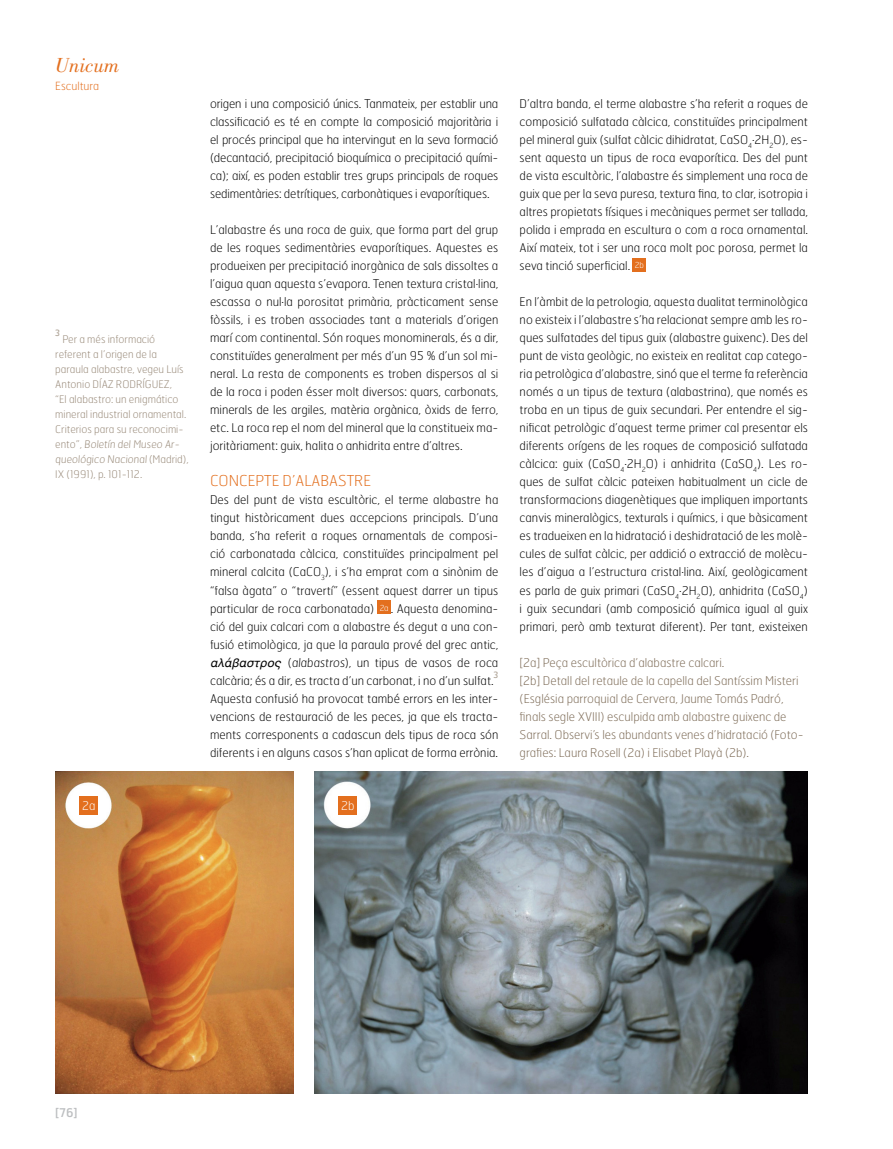
<style>
.page{position:relative;width:893px;height:1149px;background:#fff}
.page>*{position:absolute;margin:0;border:0;box-sizing:border-box;transform-origin:0 0}
.t1{font:italic 21px "Bodoni Std";color:#e36f1e}
.t2{font:100 15px "Hermes";color:#e36f1e}
.t3{font:100 12px/18px "Hermes";color:#000;text-align:justify}
.t4{font:100 12px/18px "Hermes";color:#7c6a55}
.t5{font:12px "Hermes";color:#bcbec0}
.t6{font:100 12px "Hermes";color:#fff}
.t7{font:100 11.25px "Hermes";color:#e36f1e}
.t8{font:100 10.5px/15px "Hermes";color:#978877}
.t9{font:8.7px "Hermes";color:#b1a699}
.s1{font-family:"Helvetica";font-weight:400;font-style:italic}
</style>
<div class="page">
<div style="left:378px;top:600px;width:13px;height:14px;background:#e36f1e"></div>
<div style="left:633px;top:258px;width:13px;height:14px;background:#e36f1e"></div>
<img style="left:55px;top:771px;width:238px;height:322px">
<img style="left:314px;top:771px;width:494px;height:322px">
<div style="left:80px;top:796px;width:18px;height:18px;background:#e36f1e"></div>
<div style="left:339px;top:796px;width:18px;height:18px;background:#e36f1e"></div>
<h1 class="t1" style="left:55px;top:53px;width:66px">Unicum</h1>
<p class="t7" style="left:55px;top:79px;width:45px">Escultura</p>
<p class="t9" style="left:55px;top:327px;width:6px">3</p>
<p class="t8" style="left:55px;top:331px;width:135px;text-indent:7px">Per a més informació referent a l’origen de la paraula alabastre, vegeu Luís<br>Antonio DÍAZ RODRÍGUEZ,<br>“El alabastro: un enigmático mineral industrial ornamental.<br>Criterios para su reconocimi&shy;ento”, Boletín del Museo Ar&shy;queológico Nacional (Madrid),<br>IX (1991), p. 101-112.</p>
<p class="t3" style="left:210px;top:94px;width:290px">origen i una composició únics. Tanmateix, per establir una classificació es té en compte la composició majoritària i el procés principal que ha intervingut en la seva formació (decantació, precipitació bioquímica o precipitació quími&shy;ca); així, es poden establir tres grups principals de roques sedimentàries: detrítiques, carbonàtiques i evaporítiques.</p>
<p class="t3" style="left:210px;top:220px;width:290px">L’alabastre és una roca de guix, que forma part del grup de les roques sedimentàries evaporítiques. Aquestes es produeixen per precipitació inorgànica de sals dissoltes a l’aigua quan aquesta s’evapora. Tenen textura cristal·lina, escassa o nul·la porositat primària, pràcticament sense fòssils, i es troben associades tant a materials d’origen marí com continental. Són roques monominerals, és a dir, constituïdes generalment per més d’un 95 % d’un sol mi&shy;neral. La resta de components es troben dispersos al si de la roca i poden ésser molt diversos: quars, carbonats, minerals de les argiles, matèria orgànica, òxids de ferro, etc. La roca rep el nom del mineral que la constitueix ma&shy;joritàriament: guix, halita o anhidrita entre d’altres.</p>
<p class="t2" style="left:210px;top:471px;width:162px">CONCEPTE D’ALABASTRE</p>
<p class="t3" style="left:210px;top:490px;width:290px">Des del punt de vista escultòric, el terme alabastre ha tingut històricament dues accepcions principals. D’una banda, s’ha referit a roques ornamentals de composi&shy;ció carbonatada càlcica, constituïdes principalment pel mineral calcita (CaCO<sub>3</sub>), i s’ha emprat com a sinònim de “falsa àgata” o “travertí” (essent aquest darrer un tipus particular de roca carbonatada) <sup>2a</sup> . Aquesta denomina&shy;ció del guix calcari com a alabastre és degut a una con&shy;fusió etimològica, ja que la paraula prové del grec antic, <span class="s1">αλάβαστρος</span> (alabastros), un tipus de vasos de roca calcària; és a dir, es tracta d’un carbonat, i no d’un sulfat.</p>
<p class="t9" style="left:493px;top:669px;width:6px">3</p>
<p class="t3" style="left:210px;top:688px;width:290px">Aquesta confusió ha provocat també errors en les inter&shy;vencions de restauració de les peces, ja que els tracta&shy;ments corresponents a cadascun dels tipus de roca són diferents i en alguns casos s’han aplicat de forma errònia.</p>
<p class="t6" style="left:82px;top:797px;width:15px">2a</p>
<p class="t6" style="left:341px;top:797px;width:15px">2b</p>
<p class="t3" style="left:520px;top:94px;width:290px">D’altra banda, el terme alabastre s’ha referit a roques de composició sulfatada càlcica, constituïdes principalment pel mineral guix (sulfat càlcic dihidratat, CaSO<sub>4</sub>·2H<sub>2</sub>O), es&shy;sent aquesta un tipus de roca evaporítica. Des del punt de vista escultòric, l’alabastre és simplement una roca de guix que per la seva puresa, textura fina, to clar, isotropia i altres propietats físiques i mecàniques permet ser tallada, polida i emprada en escultura o com a roca ornamental.<br>Així mateix, tot i ser una roca molt poc porosa, permet la seva tinció superficial. <sup>2b</sup></p>
<p class="t3" style="left:520px;top:292px;width:290px">En l’àmbit de la petrologia, aquesta dualitat terminològica no existeix i l’alabastre s’ha relacionat sempre amb les ro&shy;ques sulfatades del tipus guix (alabastre guixenc). Des del punt de vista geològic, no existeix en realitat cap catego&shy;ria petrològica d’alabastre, sinó que el terme fa referència només a un tipus de textura (alabastrina), que només es troba en un tipus de guix secundari. Per entendre el sig&shy;nificat petrològic d’aquest terme primer cal presentar els diferents orígens de les roques de composició sulfatada càlcica: guix (CaSO<sub>4</sub>·2H<sub>2</sub>O) i anhidrita (CaSO<sub>4</sub>). Les ro&shy;ques de sulfat càlcic pateixen habitualment un cicle de transformacions diagenètiques que impliquen importants canvis mineralògics, texturals i químics, i que bàsicament es tradueixen en la hidratació i deshidratació de les molè&shy;cules de sulfat càlcic, per addició o extracció de molècu&shy;les d’aigua a l’estructura cristal·lina. Així, geològicament es parla de guix primari (CaSO<sub>4</sub>·2H<sub>2</sub>O), anhidrita (CaSO<sub>4</sub>) i guix secundari (amb composició química igual al guix primari, però amb texturat diferent). Per tant, existeixen</p>
<p class="t4" style="left:520px;top:652px;width:285px">[2a] Peça escultòrica d’alabastre calcari.<br>[2b] Detall del retaule de la capella del Santíssim Misteri (Església parroquial de Cervera, Jaume Tomás Padró, finals segle XVIII) esculpida amb alabastre guixenc de Sarral. Observi’s les abundants venes d’hidratació (Foto&shy;grafies: Laura Rosell (2a) i Elisabet Playà (2b).</p>
<p class="t5" style="left:55px;top:1104px;width:24px">[76]</p>
</div>
